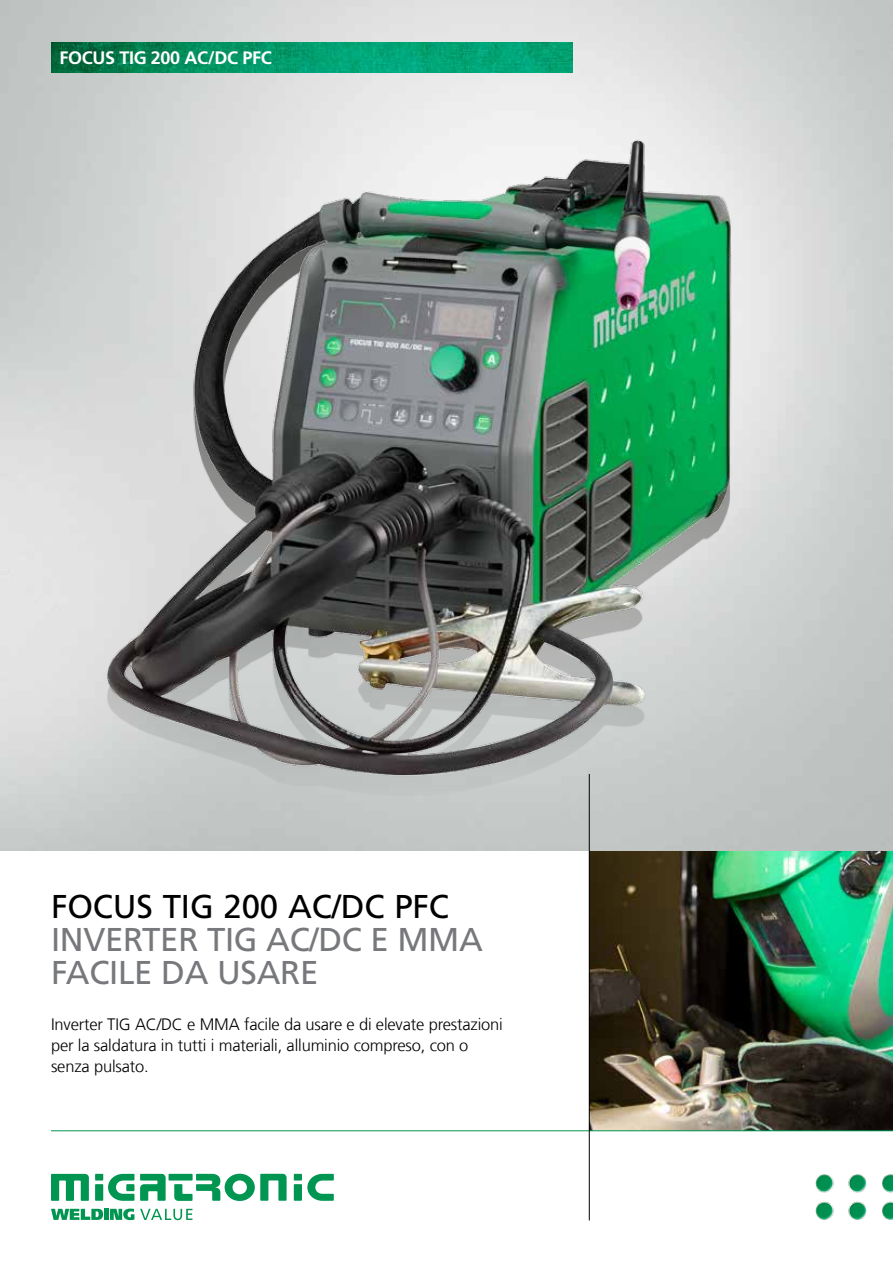
<style>
.page{position:relative;width:893px;height:1263px;background:#fff}
.page>*{position:absolute;margin:0;border:0;box-sizing:border-box;transform-origin:0 0}
.t1{font:33px/33px "Frutiger LT Pro";letter-spacing:-.01em;color:#77787b}
.t2{font:33px "Frutiger LT Pro";letter-spacing:-.005em;color:#000}
.t3{font:700 18px "Frutiger LT Pro";letter-spacing:-.02em;color:#fff}
.t4{font:300 16.5px/21px "Frutiger LT Com";letter-spacing:-.01em;color:#000}
</style>
<div class="page">
<img style="left:590px;top:850px;width:303px;height:280px">
<img style="left:0;top:0;width:893px;height:850px">
<div style="left:95px;top:787px;width:649px;height:21px;background:#c5c9c8"></div>
<img style="left:51px;top:43px;width:522px;height:29px">
<div style="left:95px;top:1174px;width:8px;height:6px;background:#009551"></div>
<div style="left:95px;top:1184px;width:8px;height:17px;background:#009551"></div>
<div style="left:294px;top:1174px;width:8px;height:6px;background:#009551"></div>
<div style="left:294px;top:1184px;width:8px;height:17px;background:#009551"></div>
<svg style="left:108px;top:1174px;width:26px;height:27px"></svg>
<svg style="left:307px;top:1174px;width:27px;height:27px"></svg>
<svg style="left:140px;top:1174px;width:26px;height:27px"></svg>
<svg style="left:51px;top:1174px;width:38px;height:27px"></svg>
<div style="left:169px;top:1174px;width:24px;height:6px;background:#009551"></div>
<svg style="left:174px;top:1174px;width:113px;height:27px"></svg>
<svg style="left:51px;top:1209px;width:52px;height:11px"></svg>
<div style="left:104px;top:1209px;width:5px;height:11px;background:#009551"></div>
<svg style="left:110px;top:1208px;width:24px;height:12px"></svg>
<svg style="left:140px;top:1209px;width:52px;height:11px"></svg>
<img style="left:815px;top:1174px;width:78px;height:46px">
<hr style="left:51px;top:1130px;width:842px;height:1px;background:#009551">
<hr style="left:589px;top:774px;width:1px;height:446px;background:#000">
<img style="left:95px;top:128px;width:649px;height:659px">
<p class="t3" style="left:60px;top:47px;width:214px">FOCUS TIG 200 AC/DC PFC</p>
<h1 class="t2" style="left:51px;top:887px;width:399px">FOCUS TIG 200 AC/DC PFC</h1>
<h1 class="t1" style="left:51px;top:923px;width:433px">INVERTER TIG AC/DC E MMA<br>FACILE DA USARE</h1>
<p class="t4" style="left:51px;top:1014px;width:453px">Inverter TIG AC/DC e MMA facile da usare e di elevate prestazioni per la saldatura in tutti i materiali, alluminio compreso, con o senza pulsato.</p>
</div>
